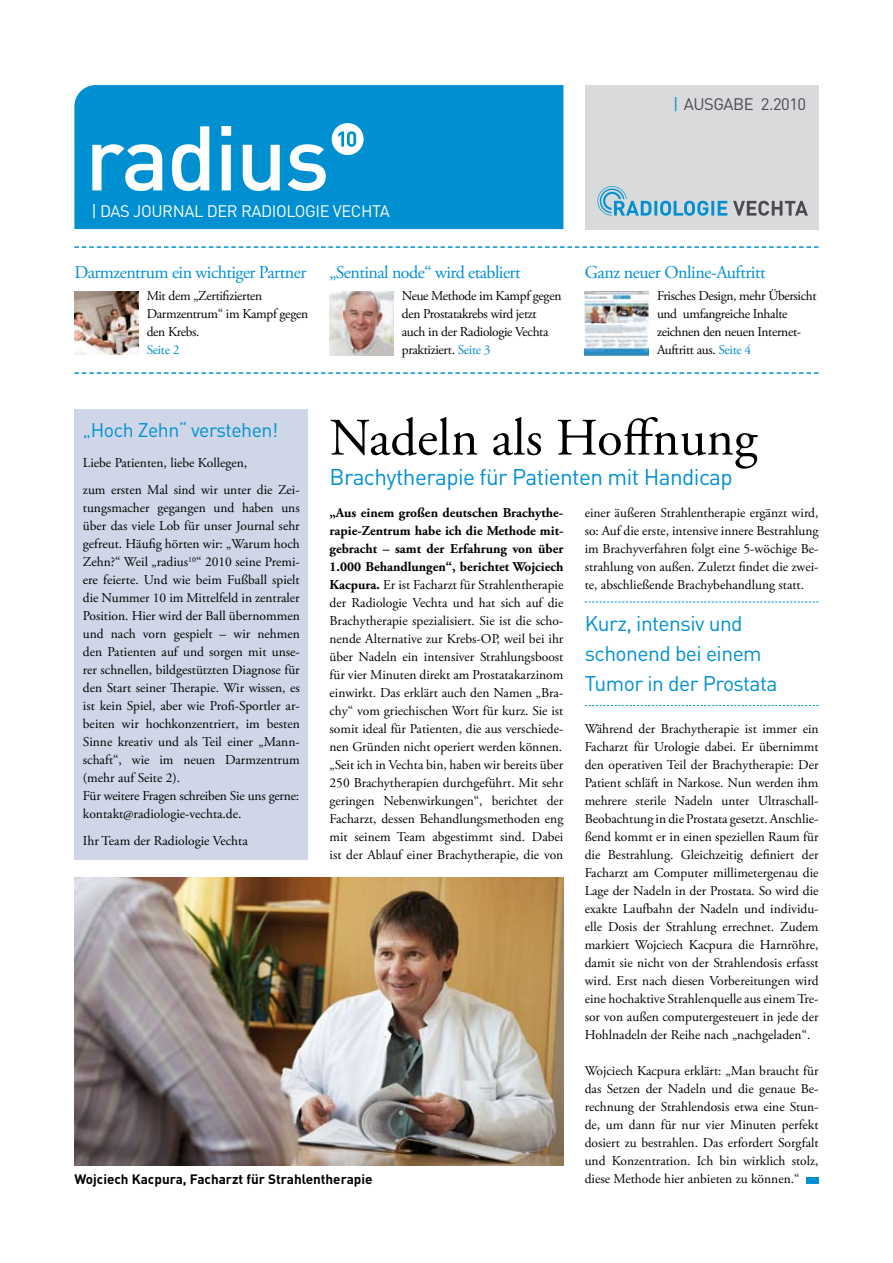
<style>
.page{position:relative;width:893px;height:1263px;background:#fff}
.page>*{position:absolute;margin:0;border:0;box-sizing:border-box;transform-origin:0 0}
.t1{font:500 90px "DIN";letter-spacing:-.025em;color:#fff}
.t2{font:52.5px "Adobe Garamond Pro";color:#000}
.t3{font:22.5px "DIN";letter-spacing:-.025em;color:#0090d1}
.t4{font:21px/30px "DIN";letter-spacing:-.025em;color:#0090d1}
.t5{font:19.5px "DIN";letter-spacing:-.025em;color:#0090d1}
.t6{font:18px "Adobe Garamond Pro";letter-spacing:-.03em;color:#0090d1}
.t7{font:16.5px "DIN";letter-spacing:-.025em;color:#fff}
.t8{font:16.5px "DIN";letter-spacing:-.025em;color:#494a52}
.t9{font:13.5px/18px "Adobe Garamond Pro";color:#000;text-align:justify}
.t10{font:13.5px/18px "Adobe Garamond Pro";letter-spacing:-.025em;color:#000}
.t11{font:700 13.5px "DIN";color:#000}
.t12{font:13.5px "Adobe Garamond Pro";letter-spacing:-.025em;color:#0090d1}
.s1{color:#0090d1}
.s2{font-weight:700}
</style>
<div class="page">
<svg style="left:74px;top:246px;width:745px;height:2px"></svg>
<svg style="left:74px;top:372px;width:745px;height:2px"></svg>
<div style="left:806px;top:1177px;width:13px;height:6px;background:#0090d1"></div>
<div style="left:74px;top:85px;width:489px;height:144px;background:#0090d1"></div>
<div style="left:585px;top:85px;width:234px;height:144px;background:#d9dadb"></div>
<svg style="left:597px;top:186px;width:130px;height:30px"></svg>
<svg style="left:733px;top:201px;width:75px;height:15px"></svg>
<div style="left:332px;top:123px;width:32px;height:32px;background:#fff;border-radius:50%"></div>
<svg style="left:338px;top:131px;width:18px;height:16px"></svg>
<div style="left:74px;top:409px;width:234px;height:450px;background:#ced6e7"></div>
<img style="left:74px;top:877px;width:489px;height:288px">
<svg style="left:585px;top:602px;width:234px;height:1px"></svg>
<svg style="left:585px;top:705px;width:234px;height:1px"></svg>
<img style="left:74px;top:291px;width:64px;height:64px">
<img style="left:330px;top:291px;width:63px;height:64px">
<img style="left:585px;top:291px;width:63px;height:64px">
<h1 class="t1" style="left:85px;top:100px;width:246px">radius</h1>
<p class="t7" style="left:91px;top:200px;width:300px">| DAS JOURNAL DER RADIOLOGIE VECHTA</p>
<p class="t8" style="left:673px;top:93px;width:135px"><span class="s1">|</span> AUSGABE 2.2010</p>
<h3 class="t6" style="left:74px;top:262px;width:233px">Darmzentrum ein wichtiger Partner</h3>
<h3 class="t6" style="left:330px;top:262px;width:193px">„Sentinal node“ wird etabliert</h3>
<h3 class="t6" style="left:585px;top:262px;width:183px">Ganz neuer Online-Auftritt</h3>
<p class="t10" style="left:147px;top:287px;width:163px">Mit dem „Zertifizierten<br>Darmzentrum“ im Kampf gegen den Krebs.</p>
<p class="t12" style="left:147px;top:342px;width:34px">Seite 2</p>
<p class="t10" style="left:402px;top:287px;width:161px">Neue Methode im Kampf gegen den Prostatakrebs wird jetzt auch in der Radiologie Vechta praktiziert. <span class="s1">Seite 3</span></p>
<p class="t10" style="left:657px;top:287px;width:161px">Frisches Design, mehr Übersicht und umfangreiche Inhalte zeichnen den neuen Internet-<br>Auftritt aus. <span class="s1">Seite 4</span></p>
<h2 class="t2" style="left:330px;top:406px;width:429px">Nadeln als Hoffnung</h2>
<h3 class="t3" style="left:330px;top:463px;width:405px">Brachytherapie für Patienten mit Handicap</h3>
<p class="t9" style="left:330px;top:504px;width:235px"><span class="s2">„Aus einem großen deutschen Brachythe&shy;rapie-Zentrum habe ich die Methode mit&shy;gebracht – samt der Erfahrung von über 1.000 Behandlungen“, berichtet Wojciech Kacpura.</span> Er ist Facharzt für Strahlentherapie der Radiologie Vechta und hat sich auf die Brachytherapie spezialisiert. Sie ist die scho&shy;nende Alternative zur Krebs-OP, weil bei ihr über Nadeln ein intensiver Strahlungsboost für vier Minuten direkt am Prostatakarzinom einwirkt. Das erklärt auch den Namen „Bra&shy;chy“ vom griechischen Wort für kurz. Sie ist somit ideal für Patienten, die aus verschiede&shy;nen Gründen nicht operiert werden können. „Seit ich in Vechta bin, haben wir bereits über 250 Brachytherapien durchgeführt. Mit sehr geringen Nebenwirkungen“, berichtet der Facharzt, dessen Behandlungsmethoden eng mit seinem Team abgestimmt sind. Dabei ist der Ablauf einer Brachytherapie, die von</p>
<p class="t9" style="left:585px;top:504px;width:235px">einer äußeren Strahlentherapie ergänzt wird, so: Auf die erste, intensive innere Bestrahlung im Brachyverfahren folgt eine 5-wöchige Be&shy;strahlung von außen. Zuletzt findet die zwei&shy;te, abschließende Brachybehandlung statt.</p>
<h3 class="t5" style="left:83px;top:417px;width:197px">„Hoch Zehn“ verstehen!</h3>
<p class="t9" style="left:83px;top:450px;width:218px;line-height:27px">Liebe Patienten, liebe Kollegen,<br>zum ersten Mal sind wir unter die Zei-</p>
<p class="t9" style="left:83px;top:499px;width:218px;text-align:left">tungsmacher gegangen und haben uns über das viele Lob für unser Journal sehr gefreut. Häufig hörten wir: „Warum hoch Zehn?“ Weil „radius<sup>10</sup>“ 2010 seine Premi&shy;ere feierte. Und wie beim Fußball spielt die Nummer 10 im Mittelfeld in zentraler Position. Hier wird der Ball übernommen und nach vorn gespielt – wir nehmen den Patienten auf und sorgen mit unse&shy;rer schnellen, bildgestützten Diagnose für den Start seiner Therapie. Wir wissen, es ist kein Spiel, aber wie Profi-Sportler ar&shy;beiten wir hochkonzentriert, im besten Sinne kreativ und als Teil einer „Mann&shy;schaft“, wie im neuen Darmzentrum (mehr auf Seite 2).<br>Für weitere Fragen schreiben Sie uns gerne: kontakt@radiologie-vechta.de.</p>
<p class="t9" style="left:83px;top:832px;width:166px">Ihr Team der Radiologie Vechta</p>
<h3 class="t4" style="left:585px;top:608px;width:194px">Kurz, intensiv und schonend bei einem<br>Tumor in der Prostata</h3>
<p class="t9" style="left:585px;top:720px;width:235px">Während der Brachytherapie ist immer ein Facharzt für Urologie dabei. Er übernimmt den operativen Teil der Brachytherapie: Der Patient schläft in Narkose. Nun werden ihm mehrere sterile Nadeln unter Ultraschall-Beobachtung in die Prostata gesetzt. Anschlie&shy;ßend kommt er in einen speziellen Raum für die Bestrahlung. Gleichzeitig definiert der Facharzt am Computer millimetergenau die Lage der Nadeln in der Prostata. So wird die exakte Laufbahn der Nadeln und individu&shy;elle Dosis der Strahlung errechnet. Zudem markiert Wojciech Kacpura die Harnröhre, damit sie nicht von der Strahlendosis erfasst wird. Erst nach diesen Vorbereitungen wird eine hochaktive Strahlenquelle aus einem Tre&shy;sor von außen computergesteuert in jede der Hohlnadeln der Reihe nach „nachgeladen“.</p>
<p class="t9" style="left:585px;top:1062px;width:235px">Wojciech Kacpura erklärt: „Man braucht für das Setzen der Nadeln und die genaue Be&shy;rechnung der Strahlendosis etwa eine Stun&shy;de, um dann für nur vier Minuten perfekt dosiert zu bestrahlen. Das erfordert Sorgfalt und Konzentration. Ich bin wirklich stolz, diese Methode hier anbieten zu können.“</p>
<p class="t11" style="left:74px;top:1170px;width:300px">Wojciech Kacpura, Facharzt für Strahlentherapie</p>
</div>
